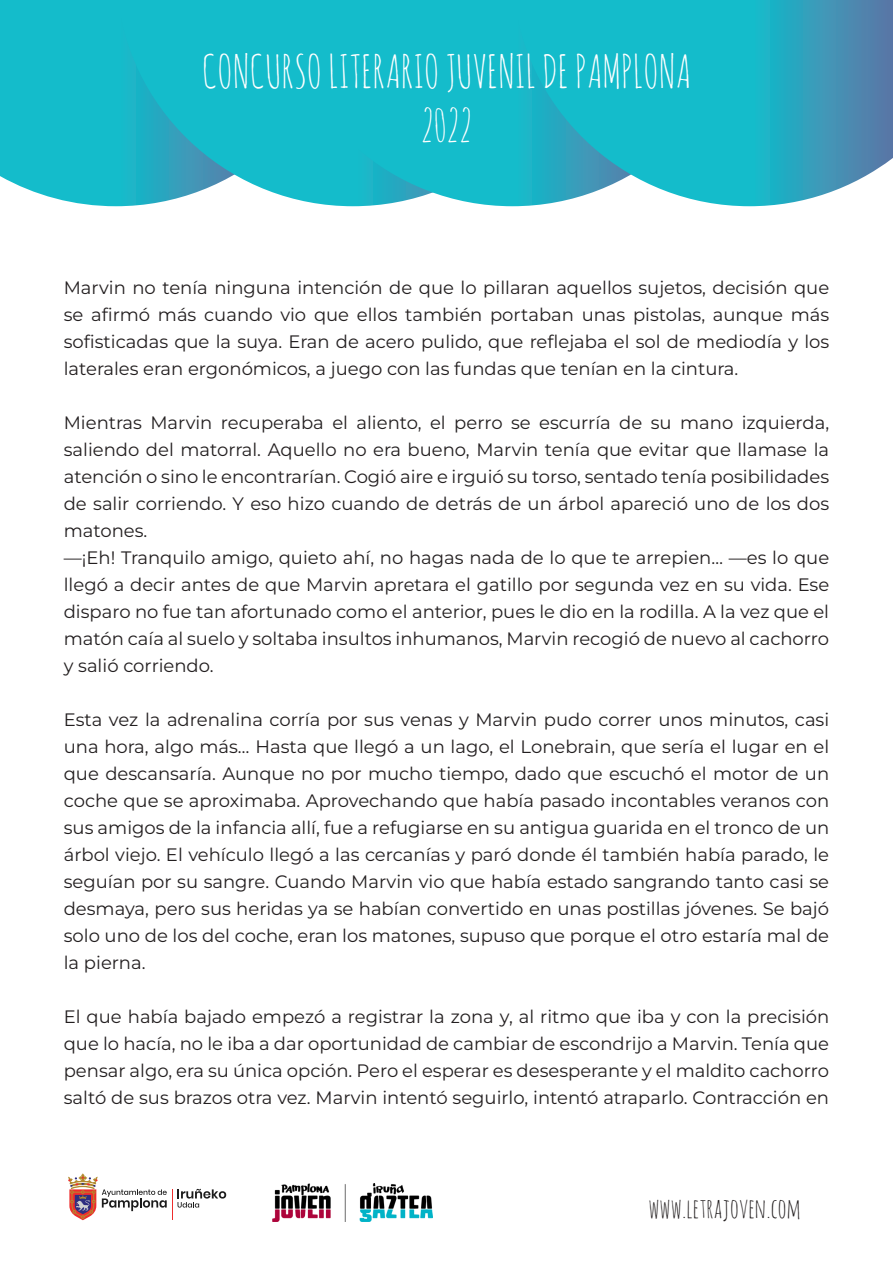
<style>
.page{position:relative;width:893px;height:1263px;background:#fff}
.page>*{position:absolute;margin:0;border:0;box-sizing:border-box;transform-origin:0 0}
.titulo_arriba{font:45px "Amatic SC";color:#fff}
.t1{font:27px "Amatic SC";color:#231f20}
.texto{font:18px/27px "Montserrat";color:#231f20;text-align:justify}
</style>
<div class="page">
<div style="left:0;top:0;width:118px;height:206px;background:#14bccb"></div>
<svg style="left:118px;top:0;width:159px;height:206px;background:#28bbcb"></svg>
<div style="left:277px;top:0;width:237px;height:206px;background:#14bccb"></div>
<svg style="left:514px;top:0;width:379px;height:206px;background:#30b2c6"></svg>
<svg style="left:178px;top:1189px;width:48px;height:18px"></svg>
<hr style="left:172px;top:1189px;width:1px;height:31px;background:#ee2d2d">
<svg style="left:68px;top:1173px;width:99px;height:47px"></svg>
<img style="left:272px;top:1184px;width:160px;height:37px">
<p class="titulo_arriba" style="left:202px;top:43px;width:490px">CONCURSO LITERARIO JUVENIL DE PAMPLONA</p>
<p class="titulo_arriba" style="left:421px;top:97px;width:52px">2022</p>
<p class="texto" style="left:64px;top:273px;width:767px">Marvin no tenía ninguna intención de que lo pillaran aquellos sujetos, decisión que se afirmó más cuando vio que ellos también portaban unas pistolas, aunque más sofisticadas que la suya. Eran de acero pulido, que reflejaba el sol de mediodía y los laterales eran ergonómicos, a juego con las fundas que tenían en la cintura.</p>
<p class="texto" style="left:64px;top:408px;width:767px">Mientras Marvin recuperaba el aliento, el perro se escurría de su mano izquierda, saliendo del matorral. Aquello no era bueno, Marvin tenía que evitar que llamase la atención o sino le encontrarían. Cogió aire e irguió su torso, sentado tenía posibilidades de salir corriendo. Y eso hizo cuando de detrás de un árbol apareció uno de los dos matones.</p>
<p class="texto" style="left:64px;top:543px;width:767px">—¡Eh! Tranquilo amigo, quieto ahí, no hagas nada de lo que te arrepien… —es lo que llegó a decir antes de que Marvin apretara el gatillo por segunda vez en su vida. Ese disparo no fue tan afortunado como el anterior, pues le dio en la rodilla. A la vez que el matón caía al suelo y soltaba insultos inhumanos, Marvin recogió de nuevo al cachorro y salió corriendo.</p>
<p class="texto" style="left:64px;top:705px;width:767px">Esta vez la adrenalina corría por sus venas y Marvin pudo correr unos minutos, casi una hora, algo más… Hasta que llegó a un lago, el Lonebrain, que sería el lugar en el que descansaría. Aunque no por mucho tiempo, dado que escuchó el motor de un coche que se aproximaba. Aprovechando que había pasado incontables veranos con sus amigos de la infancia allí, fue a refugiarse en su antigua guarida en el tronco de un árbol viejo. El vehículo llegó a las cercanías y paró donde él también había parado, le seguían por su sangre. Cuando Marvin vio que había estado sangrando tanto casi se desmaya, pero sus heridas ya se habían convertido en unas postillas jóvenes. Se bajó solo uno de los del coche, eran los matones, supuso que porque el otro estaría mal de la pierna.</p>
<p class="texto" style="left:64px;top:1002px;width:767px">El que había bajado empezó a registrar la zona y, al ritmo que iba y con la precisión que lo hacía, no le iba a dar oportunidad de cambiar de escondrijo a Marvin. Tenía que pensar algo, era su única opción. Pero el esperar es desesperante y el maldito cachorro saltó de sus brazos otra vez. Marvin intentó seguirlo, intentó atraparlo. Contracción en</p>
<p class="t1" style="left:648px;top:1190px;width:154px">www.letrajoven.com</p>
</div>
